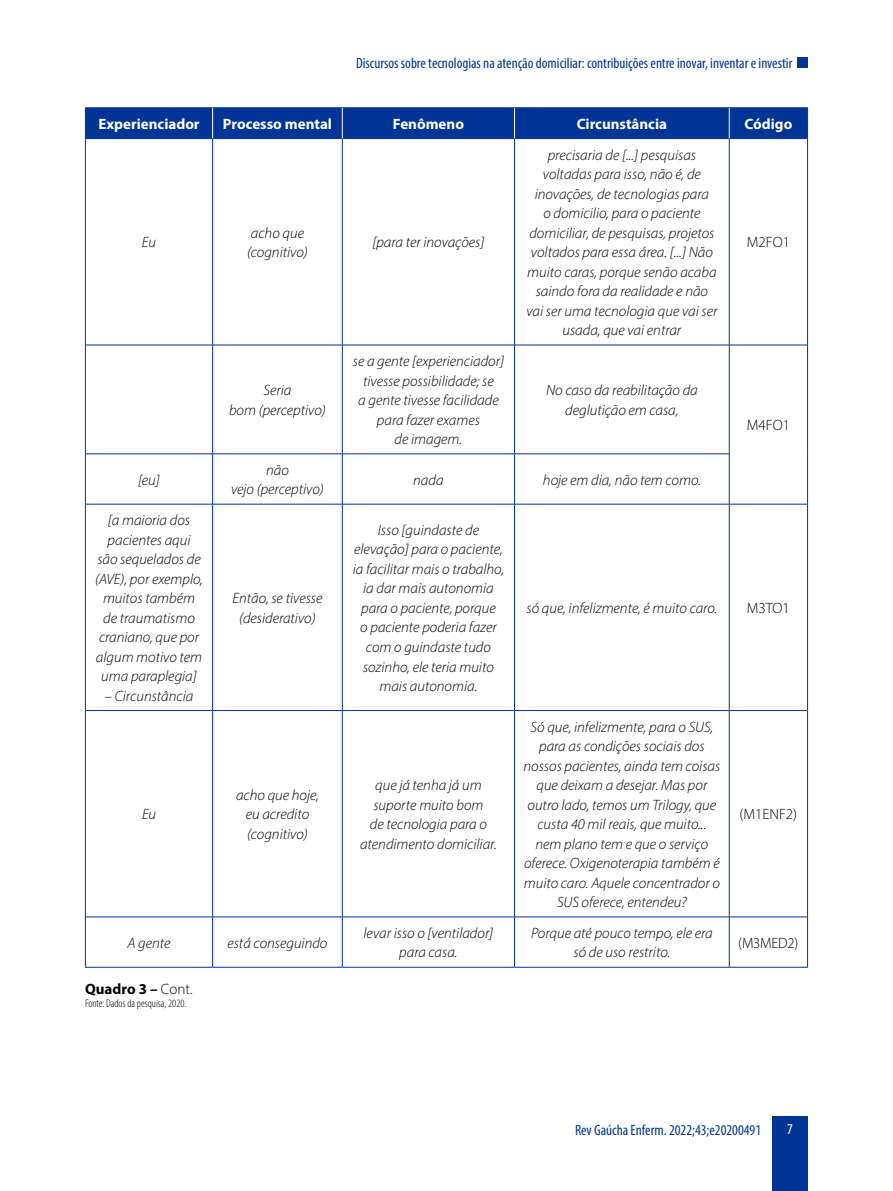
<style>
.page{position:relative;width:893px;height:1191px;background:#fff}
.page>*{position:absolute;margin:0;border:0;box-sizing:border-box;transform-origin:0 0}
.t1{font:italic 300 15px/19.5px "Myriad Pro";color:#000;text-align:center}
.t2{font:condensed 15px "Myriad Pro";color:#003595}
.t3{font:700 15px "Myriad Pro";color:#fff}
.t4{font:300 15px "Myriad Pro";color:#000}
.t5{font:700 15px "Myriad Pro";color:#000}
.t6{font:condensed 15px "Myriad Pro";color:#fff}
.t7{font:300 condensed 11.25px "Myriad Pro";color:#000}
.s1{font-weight:300}
</style>
<div class="page">
<div style="left:772px;top:1116px;width:36px;height:75px;background:#003595"></div>
<div style="left:798px;top:57px;width:10px;height:11px;background:#003595"></div>
<div style="left:86px;top:108px;width:721px;height:30px;background:#003595"></div>
<hr style="left:85px;top:139px;width:1px;height:206px;background:#003595">
<hr style="left:807px;top:139px;width:1px;height:206px;background:#003595">
<hr style="left:85px;top:107px;width:128px;height:1px;background:#003595">
<hr style="left:85px;top:108px;width:1px;height:31px;background:#003595">
<hr style="left:213px;top:107px;width:129px;height:1px;background:#003595">
<hr style="left:342px;top:107px;width:172px;height:1px;background:#003595">
<hr style="left:514px;top:107px;width:215px;height:1px;background:#003595">
<hr style="left:729px;top:107px;width:79px;height:1px;background:#003595">
<hr style="left:807px;top:108px;width:1px;height:31px;background:#003595">
<hr style="left:85px;top:345px;width:1px;height:109px;background:#003595">
<hr style="left:807px;top:345px;width:1px;height:109px;background:#003595">
<hr style="left:807px;top:454px;width:1px;height:50px;background:#003595">
<hr style="left:85px;top:454px;width:1px;height:50px;background:#003595">
<hr style="left:85px;top:504px;width:1px;height:206px;background:#003595">
<hr style="left:807px;top:504px;width:1px;height:206px;background:#003595">
<hr style="left:85px;top:710px;width:1px;height:207px;background:#003595">
<hr style="left:807px;top:710px;width:1px;height:207px;background:#003595">
<hr style="left:85px;top:917px;width:1px;height:50px;background:#003595">
<hr style="left:807px;top:917px;width:1px;height:50px;background:#003595">
<hr style="left:85px;top:967px;width:128px;height:1px;background:#003595">
<hr style="left:213px;top:967px;width:129px;height:1px;background:#003595">
<hr style="left:342px;top:967px;width:172px;height:1px;background:#003595">
<hr style="left:514px;top:967px;width:215px;height:1px;background:#003595">
<hr style="left:729px;top:967px;width:79px;height:1px;background:#003595">
<hr style="left:212px;top:139px;width:1px;height:206px;background:#003595">
<hr style="left:342px;top:139px;width:1px;height:206px;background:#003595">
<hr style="left:514px;top:139px;width:1px;height:206px;background:#003595">
<hr style="left:729px;top:139px;width:1px;height:206px;background:#003595">
<hr style="left:86px;top:138px;width:127px;height:1px;background:#003595">
<hr style="left:213px;top:138px;width:129px;height:1px;background:#003595">
<hr style="left:342px;top:138px;width:172px;height:1px;background:#003595">
<hr style="left:514px;top:138px;width:215px;height:1px;background:#003595">
<hr style="left:729px;top:138px;width:78px;height:1px;background:#003595">
<hr style="left:86px;top:345px;width:127px;height:1px;background:#003595">
<hr style="left:213px;top:345px;width:129px;height:1px;background:#003595">
<hr style="left:212px;top:345px;width:1px;height:108px;background:#003595">
<hr style="left:342px;top:345px;width:172px;height:1px;background:#003595">
<hr style="left:342px;top:345px;width:1px;height:108px;background:#003595">
<hr style="left:514px;top:345px;width:215px;height:1px;background:#003595">
<hr style="left:514px;top:345px;width:1px;height:108px;background:#003595">
<hr style="left:729px;top:345px;width:78px;height:1px;background:#003595">
<hr style="left:729px;top:345px;width:1px;height:108px;background:#003595">
<hr style="left:86px;top:453px;width:127px;height:1px;background:#003595">
<hr style="left:213px;top:453px;width:129px;height:1px;background:#003595">
<hr style="left:212px;top:454px;width:1px;height:50px;background:#003595">
<hr style="left:342px;top:453px;width:172px;height:1px;background:#003595">
<hr style="left:342px;top:454px;width:1px;height:50px;background:#003595">
<hr style="left:514px;top:453px;width:215px;height:1px;background:#003595">
<hr style="left:514px;top:454px;width:1px;height:50px;background:#003595">
<hr style="left:729px;top:454px;width:1px;height:50px;background:#003595">
<hr style="left:86px;top:504px;width:127px;height:1px;background:#003595">
<hr style="left:213px;top:504px;width:129px;height:1px;background:#003595">
<hr style="left:212px;top:504px;width:1px;height:206px;background:#003595">
<hr style="left:342px;top:504px;width:172px;height:1px;background:#003595">
<hr style="left:342px;top:504px;width:1px;height:206px;background:#003595">
<hr style="left:514px;top:504px;width:215px;height:1px;background:#003595">
<hr style="left:514px;top:504px;width:1px;height:206px;background:#003595">
<hr style="left:729px;top:504px;width:78px;height:1px;background:#003595">
<hr style="left:729px;top:504px;width:1px;height:206px;background:#003595">
<hr style="left:86px;top:710px;width:127px;height:1px;background:#003595">
<hr style="left:213px;top:710px;width:129px;height:1px;background:#003595">
<hr style="left:212px;top:710px;width:1px;height:206px;background:#003595">
<hr style="left:342px;top:710px;width:172px;height:1px;background:#003595">
<hr style="left:342px;top:710px;width:1px;height:206px;background:#003595">
<hr style="left:514px;top:710px;width:215px;height:1px;background:#003595">
<hr style="left:514px;top:710px;width:1px;height:206px;background:#003595">
<hr style="left:729px;top:710px;width:78px;height:1px;background:#003595">
<hr style="left:729px;top:710px;width:1px;height:206px;background:#003595">
<hr style="left:86px;top:916px;width:127px;height:1px;background:#003595">
<hr style="left:213px;top:916px;width:129px;height:1px;background:#003595">
<hr style="left:212px;top:917px;width:1px;height:50px;background:#003595">
<hr style="left:342px;top:916px;width:172px;height:1px;background:#003595">
<hr style="left:342px;top:917px;width:1px;height:50px;background:#003595">
<hr style="left:514px;top:916px;width:215px;height:1px;background:#003595">
<hr style="left:514px;top:917px;width:1px;height:50px;background:#003595">
<hr style="left:729px;top:916px;width:78px;height:1px;background:#003595">
<hr style="left:729px;top:917px;width:1px;height:50px;background:#003595">
<hr style="left:212px;top:108px;width:1px;height:30px;background:#fff">
<hr style="left:342px;top:108px;width:1px;height:30px;background:#fff">
<hr style="left:514px;top:108px;width:1px;height:30px;background:#fff">
<hr style="left:729px;top:108px;width:1px;height:30px;background:#fff">
<p class="t2" style="left:356px;top:54px;width:438px">Discursos sobre tecnologias na atenção domiciliar: contribuições entre inovar, inventar e investir</p>
<p class="t3" style="left:98px;top:114px;width:103px">Experienciador</p>
<p class="t3" style="left:223px;top:114px;width:111px">Processo mental</p>
<p class="t3" style="left:393px;top:114px;width:73px">Fenômeno</p>
<p class="t3" style="left:577px;top:114px;width:92px">Circunstância</p>
<p class="t3" style="left:744px;top:114px;width:49px">Código</p>
<p class="t1" style="left:142px;top:232px;width:16px">Eu</p>
<p class="t1" style="left:247px;top:223px;width:62px;text-align:left">acho que (cognitivo)</p>
<p class="t1" style="left:372px;top:232px;width:113px">[para ter inovações]</p>
<p class="t1" style="left:229px;top:380px;width:98px">Seria<br>bom (perceptivo)</p>
<p class="t1" style="left:353px;top:351px;width:153px">se a gente [experienciador] tivesse possibilidade; se<br>a gente tivesse facilidade para fazer exames<br>de imagem.</p>
<p class="t1" style="left:526px;top:145px;width:192px">precisaria de [...] pesquisas voltadas para isso, não é, de inovações, de tecnologias para<br>o domicilio, para o paciente domiciliar, de pesquisas, projetos voltados para essa área. [...] Não muito caras, porque senão acaba saindo fora da realidade e não vai ser uma tecnologia que vai ser usada, que vai entrar</p>
<p class="t1" style="left:546px;top:380px;width:153px">No caso da reabilitação da deglutição em casa,</p>
<p class="t4" style="left:747px;top:233px;width:45px">M2FO1</p>
<p class="t4" style="left:747px;top:416px;width:45px">M4FO1</p>
<p class="t1" style="left:138px;top:470px;width:23px">[eu]</p>
<p class="t1" style="left:231px;top:460px;width:94px">não<br>vejo (perceptivo)</p>
<p class="t1" style="left:413px;top:470px;width:32px">nada</p>
<p class="t1" style="left:543px;top:470px;width:159px">hoje em dia, não tem como.</p>
<p class="t1" style="left:95px;top:510px;width:109px">[a maioria dos pacientes aqui<br>são sequelados de (AVE), por exemplo, muitos também de traumatismo craniano, que por algum motivo tem uma paraplegia]</p>
<p class="t1" style="left:105px;top:686px;width:90px">– Circunstância</p>
<p class="t1" style="left:353px;top:520px;width:153px">Isso [guindaste de elevação] para o paciente, ia facilitar mais o trabalho, ia dar mais autonomia para o paciente, porque<br>o paciente poderia fazer com o guindaste tudo sozinho, ele teria muito mais autonomia.</p>
<p class="t1" style="left:233px;top:588px;width:91px">Então, se tivesse (desiderativo)</p>
<p class="t1" style="left:526px;top:598px;width:192px">só que, infelizmente, é muito caro.</p>
<p class="t4" style="left:747px;top:599px;width:44px">M3TO1</p>
<p class="t1" style="left:142px;top:804px;width:16px">Eu</p>
<p class="t1" style="left:236px;top:785px;width:84px">acho que hoje, eu acredito (cognitivo)</p>
<p class="t1" style="left:360px;top:775px;width:138px">que já tenha já um suporte muito bom<br>de tecnologia para o atendimento domiciliar.</p>
<p class="t1" style="left:523px;top:716px;width:198px">Só que, infelizmente, para o SUS, para as condições sociais dos nossos pacientes, ainda tem coisas que deixam a desejar. Mas por outro lado, temos um Trilogy, que custa 40 mil reais, que muito... nem plano tem e que o serviço oferece. Oxigenoterapia também é muito caro. Aquele concentrador o<br>SUS oferece, entendeu?</p>
<p class="t4" style="left:739px;top:805px;width:59px">(M1ENF2)</p>
<p class="t1" style="left:127px;top:933px;width:45px">A gente</p>
<p class="t1" style="left:227px;top:933px;width:102px">está conseguindo</p>
<p class="t1" style="left:364px;top:923px;width:131px">levar isso o [ventilador] para casa.</p>
<p class="t1" style="left:531px;top:923px;width:183px">Porque até pouco tempo, ele era só de uso restrito.</p>
<p class="t4" style="left:738px;top:933px;width:62px">(M3MED2)</p>
<p class="t5" style="left:85px;top:978px;width:109px">Quadro 3 – <span class="s1">Cont.</span></p>
<p class="t7" style="left:85px;top:996px;width:103px">Fonte: Dados da pesquisa, 2020.</p>
<p class="t2" style="left:575px;top:1121px;width:188px">Rev Gaúcha Enferm. 2022;43;e20200491</p>
<p class="t6" style="left:787px;top:1120px;width:7px">7</p>
</div>
